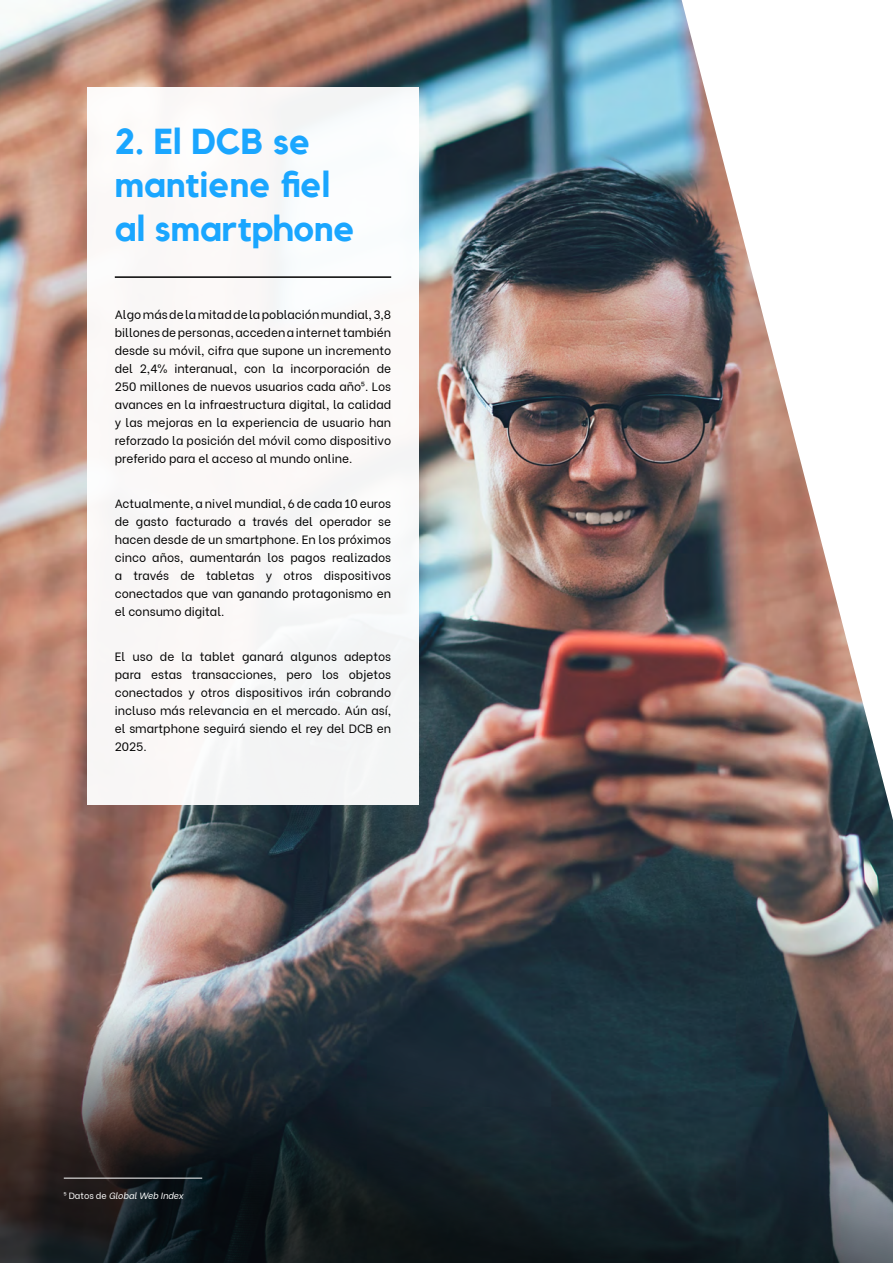
<style>
.page{position:relative;width:893px;height:1263px;background:#fff}
.page>*{position:absolute;margin:0;border:0;box-sizing:border-box;transform-origin:0 0}
.t1{font:700 36px/43.2px "Kollektif";color:#1aa6ff}
.t2{font:12px/18px "Be Vietnam";color:#000;text-align:justify}
.t3{font:italic 9px "Be Vietnam";color:#fff}
.s1{font-style:normal}
</style>
<div class="page">
<img style="left:0;top:0;width:873px;height:740px">
<img style="left:0;top:740px;width:893px;height:523px">
<hr style="left:64px;top:1178px;width:138px;height:1px;background:#fff">
<div style="left:87px;top:87px;width:332px;height:717px;background:#faf8f7"></div>
<hr style="left:115px;top:276px;width:276px;height:2px;background:#000">
<h1 class="t1" style="left:115px;top:120px;width:242px">2. El DCB se mantiene fiel al smartphone</h1>
<p class="t2" style="left:115px;top:304px;width:278px">Algo más de la mitad de la población mundial, 3,8 billones de personas, acceden a internet también desde su móvil, cifra que supone un incremento del 2,4% interanual, con la incorporación de 250 millones de nuevos usuarios cada año⁵. Los avances en la infraestructura digital, la calidad y las mejoras en la experiencia de usuario han reforzado la posición del móvil como dispositivo preferido para el acceso al mundo online.</p>
<p class="t2" style="left:115px;top:493px;width:278px">Actualmente, a nivel mundial, 6 de cada 10 euros de gasto facturado a través del operador se hacen desde de un smartphone. En los próximos cinco años, aumentarán los pagos realizados a través de tabletas y otros dispositivos conectados que van ganando protagonismo en el consumo digital.</p>
<p class="t2" style="left:115px;top:646px;width:278px">El uso de la tablet ganará algunos adeptos para estas transacciones, pero los objetos conectados y otros dispositivos irán cobrando incluso más relevancia en el mercado. Aún así, el smartphone seguirá siendo el rey del DCB en 2025.</p>
<p class="t3" style="left:64px;top:1188px;width:121px"><span class="s1">⁵ Datos de</span> Global Web Index</p>
</div>
